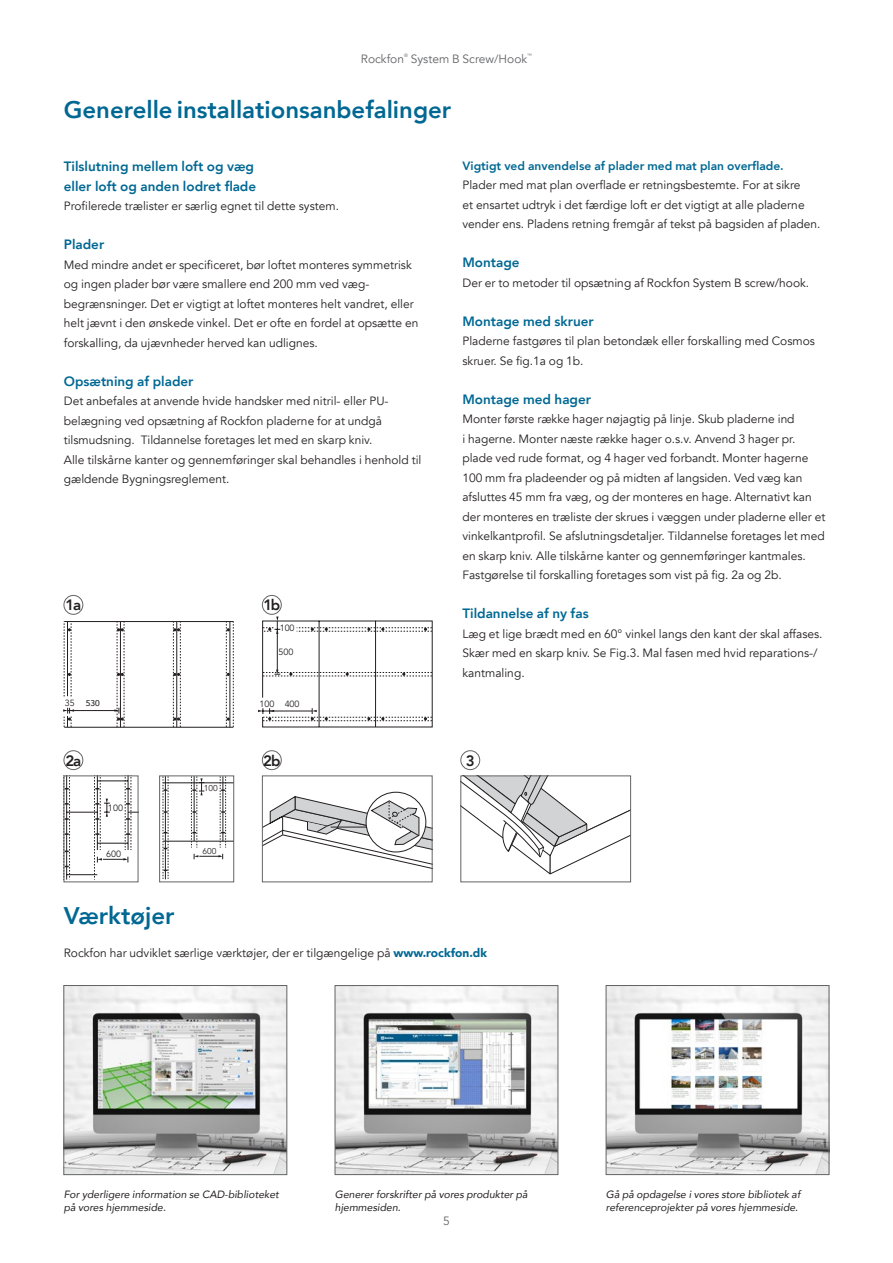
<style>
.page{position:relative;width:893px;height:1263px;background:#fff}
.page>*{position:absolute;margin:0;border:0;box-sizing:border-box;transform-origin:0 0}
.t1{font:800 24px "Avenir";color:#006893}
.t2{font:800 15px "Avenir";letter-spacing:-.075em;color:#231f20}
.t3{font:800 13.5px/19.5px "Avenir";color:#006893}
.t4{font:12px/19.5px "Avenir";color:#231f20}
.t5{font:800 12px "Avenir";color:#006893}
.t6{font:12px "Avenir";color:#636466}
.t7{font:italic 10.5px/12.6px "Avenir";color:#231f20}
.t8{font:9px "Avenir";color:#231f20}
.t9{font:300 9px "Frutiger";color:#231f20}
.t10{font:8.4px "Avenir";color:#231f20}
.t11{font:4.8px "Avenir";color:#636466}
.s1{font-size:9px}
.s2{font-weight:900;color:#006893}
</style>
<div class="page">
<svg style="left:258px;top:616px;width:174px;height:111px"></svg>
<hr style="left:64px;top:727px;width:169px;height:1px;background:#231f20">
<hr style="left:64px;top:621px;width:169px;height:1px;background:#231f20">
<hr style="left:68px;top:710px;width:49px;height:1px;background:#231f20">
<svg style="left:64px;top:621px;width:8px;height:75px"></svg>
<svg style="left:114px;top:622px;width:11px;height:105px"></svg>
<svg style="left:173px;top:622px;width:8px;height:105px"></svg>
<svg style="left:226px;top:621px;width:8px;height:106px"></svg>
<svg style="left:63px;top:708px;width:11px;height:19px"></svg>
<hr style="left:67px;top:812px;width:30px;height:1px;background:#231f20">
<hr style="left:67px;top:874px;width:30px;height:1px;background:#231f20">
<svg style="left:66px;top:778px;width:4px;height:102px"></svg>
<svg style="left:94px;top:778px;width:42px;height:102px"></svg>
<hr style="left:163px;top:782px;width:71px;height:1px;background:#231f20">
<hr style="left:163px;top:841px;width:71px;height:1px;background:#231f20">
<svg style="left:163px;top:778px;width:6px;height:101px"></svg>
<svg style="left:220px;top:778px;width:6px;height:69px"></svg>
<svg style="left:194px;top:854px;width:29px;height:5px"></svg>
<svg style="left:191px;top:778px;width:13px;height:69px"></svg>
<div style="left:159px;top:776px;width:75px;height:106px;border:1px solid #636466"></div>
<div style="left:262px;top:595px;width:19px;height:19px;border:1px solid #636466;border-radius:50%"></div>
<div style="left:64px;top:750px;width:19px;height:20px;border:1px solid #636466;border-radius:50%"></div>
<div style="left:64px;top:595px;width:19px;height:19px;border:1px solid #636466;border-radius:50%"></div>
<img style="left:66px;top:987px;width:219px;height:186px">
<div style="left:64px;top:985px;width:223px;height:190px;border:1px solid #636466"></div>
<img style="left:608px;top:987px;width:219px;height:186px">
<div style="left:606px;top:985px;width:223px;height:190px;border:1px solid #636466"></div>
<img style="left:337px;top:987px;width:219px;height:186px">
<div style="left:335px;top:985px;width:223px;height:190px;border:1px solid #636466"></div>
<svg style="left:264px;top:791px;width:166px;height:78px"></svg>
<svg style="left:463px;top:778px;width:166px;height:96px"></svg>
<div style="left:461px;top:750px;width:19px;height:20px;border:1px solid #636466;border-radius:50%"></div>
<div style="left:262px;top:750px;width:19px;height:20px;border:1px solid #636466;border-radius:50%"></div>
<p class="t6" style="left:361px;top:52px;width:45px">Rockfon</p>
<p class="t11" style="left:404px;top:53px;width:5px">®</p>
<p class="t6" style="left:411px;top:52px;width:118px">System B Screw/Hook</p>
<p class="t11" style="left:527px;top:53px;width:6px">™</p>
<h1 class="t1" style="left:64px;top:91px;width:389px">Generelle installationsanbefalinger</h1>
<p class="t3" style="left:64px;top:157px;width:194px">Tilslutning mellem loft og væg eller loft og anden lodret flade</p>
<p class="t4" style="left:64px;top:196px;width:277px">Profilerede trælister er særlig egnet til dette system.</p>
<p class="t3" style="left:64px;top:235px;width:42px">Plader</p>
<p class="t4" style="left:64px;top:255px;width:356px">Med mindre andet er specificeret, bør loftet monteres symmetrisk og ingen plader bør være smallere end 200 mm ved væg&shy;begrænsninger. Det er vigtigt at loftet monteres helt vandret, eller helt jævnt i den ønskede vinkel. Det er ofte en fordel at opsætte en forskalling, da ujævnheder herved kan udlignes.</p>
<p class="t3" style="left:64px;top:371px;width:131px">Opsætning af plader</p>
<p class="t4" style="left:64px;top:391px;width:359px">Det anbefales at anvende hvide handsker med nitril- eller PU&shy;belægning ved opsætning af Rockfon pladerne for at undgå tilsmudsning. Tildannelse foretages let med en skarp kniv.<br>Alle tilskårne kanter og gennemføringer skal behandles i henhold til gældende Bygningsreglement.</p>
<p class="t2" style="left:65px;top:593px;width:17px">1a</p>
<p class="t2" style="left:263px;top:593px;width:18px">1b</p>
<p class="t8" style="left:280px;top:623px;width:16px">100</p>
<p class="t8" style="left:278px;top:646px;width:16px">500</p>
<p class="t10" style="left:65px;top:698px;width:36px"><span class="s1">35</span> 530</p>
<p class="t9" style="left:86px;top:698px;width:15px">530</p>
<p class="t8" style="left:260px;top:698px;width:42px">100 400</p>
<p class="t5" style="left:462px;top:156px;width:323px">Vigtigt ved anvendelse af plader med mat plan overflade.</p>
<p class="t4" style="left:462px;top:175px;width:360px">Plader med mat plan overflade er retningsbestemte. For at sikre<br>et ensartet udtryk i det færdige loft er det vigtigt at alle pladerne vender ens. Pladens retning fremgår af tekst på bagsiden af pladen.</p>
<p class="t3" style="left:462px;top:253px;width:59px">Montage</p>
<p class="t4" style="left:462px;top:273px;width:348px">Der er to metoder til opsætning af Rockfon System B screw/hook.</p>
<p class="t3" style="left:462px;top:311px;width:133px">Montage med skruer</p>
<p class="t4" style="left:462px;top:331px;width:354px">Pladerne fastgøres til plan betondæk eller forskalling med Cosmos skruer. Se fig.1a og 1b.</p>
<p class="t3" style="left:462px;top:389px;width:130px">Montage med hager</p>
<p class="t4" style="left:462px;top:409px;width:364px">Monter første række hager nøjagtig på linje. Skub pladerne ind<br>i hagerne. Monter næste række hager o.s.v. Anvend 3 hager pr. plade ved rude format, og 4 hager ved forbandt. Monter hagerne 100 mm fra pladeender og på midten af langsiden. Ved væg kan afsluttes 45 mm fra væg, og der monteres en hage. Alternativt kan der monteres en træliste der skrues i væggen under pladerne eller et vinkelkantprofil. Se afslutningsdetaljer. Tildannelse foretages let med en skarp kniv. Alle tilskårne kanter og gennemføringer kantmales.<br>Fastgørelse til forskalling foretages som vist på fig. 2a og 2b.</p>
<p class="t3" style="left:462px;top:604px;width:128px">Tildannelse af ny fas</p>
<p class="t4" style="left:462px;top:624px;width:362px">Læg et lige brædt med en 60° vinkel langs den kant der skal affases.<br>Skær med en skarp kniv. Se Fig.3. Mal fasen med hvid reparations-/ kantmaling.</p>
<p class="t2" style="left:65px;top:749px;width:17px">2a</p>
<p class="t8" style="left:108px;top:802px;width:17px">100</p>
<p class="t8" style="left:106px;top:848px;width:17px">600</p>
<h1 class="t1" style="left:64px;top:897px;width:112px">Værktøjer</h1>
<p class="t10" style="left:204px;top:783px;width:16px">100</p>
<p class="t10" style="left:202px;top:846px;width:16px">600</p>
<p class="t2" style="left:263px;top:749px;width:19px">2b</p>
<p class="t2" style="left:466px;top:749px;width:10px">3</p>
<p class="t2" style="left:463px;top:749px;width:17px">2c</p>
<p class="t4" style="left:64px;top:943px;width:425px">Rockfon har udviklet særlige værktøjer, der er tilgængelige på <span class="s2">www.rockfon.dk</span></p>
<p class="t7" style="left:64px;top:1188px;width:217px">For yderligere information se CAD-biblioteket på vores hjemmeside.</p>
<p class="t7" style="left:606px;top:1188px;width:196px">Gå på opdagelse i vores store bibliotek af referenceprojekter på vores hjemmeside.</p>
<p class="t7" style="left:335px;top:1188px;width:194px">Generer forskrifter på vores produkter på hjemmesiden.</p>
<p class="t6" style="left:443px;top:1213px;width:8px">5</p>
</div>
